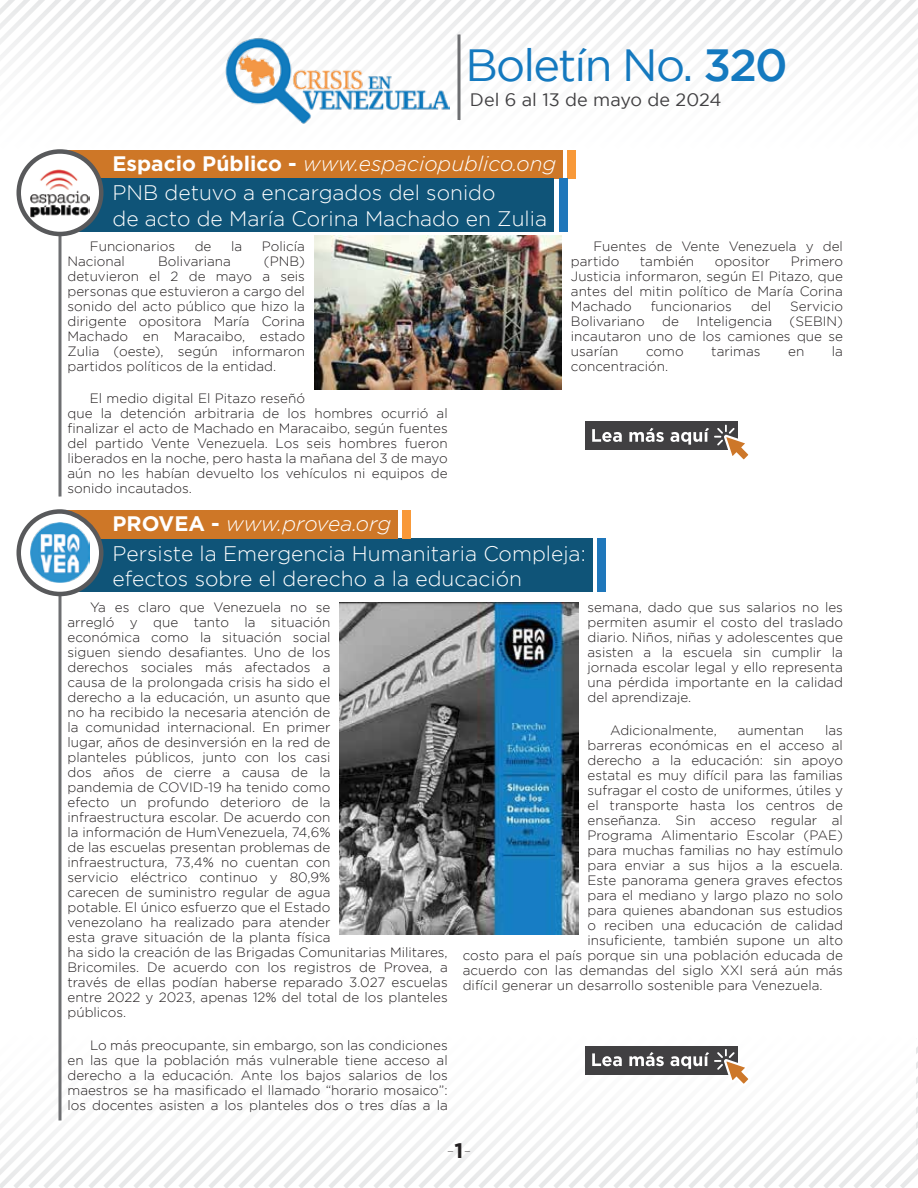
<style>
.page{position:relative;width:918px;height:1188px;background:#fff}
.page>*{position:absolute;margin:0;border:0;box-sizing:border-box;transform-origin:0 0}
.t1{font:45px "Gotham";letter-spacing:-.04em;color:#1479bf}
.t2{font:300 21px/29.4px "Gotham";color:#fff}
.t3{font:italic 300 21px "Gotham";letter-spacing:-.005em;color:#fff}
.t4{font:100 21px "Gotham";color:#231f20}
.t5{font:18px "Gotham";color:#414042}
.t6{font:300 13.5px/15px "Gotham";color:#231f20;text-align:justify}
.s1{font-weight:500}
.s2{font-weight:700}
.s3{font-style:italic}
.s4{font-weight:700;font-style:normal}
</style>
<div class="page">
<div style="left:1px;top:0;width:917px;height:176px;background:linear-gradient(to bottom,#f6f7f7,#fff)"></div>
<img style="left:221px;top:32px;width:228px;height:91px">
<hr style="left:458px;top:34px;width:2px;height:86px;background:#6d6e71">
<img style="left:222px;top:34px;width:228px;height:92px">
<div style="left:60px;top:150px;width:502px;height:28px;background:#ce7727"></div>
<div style="left:567px;top:150px;width:9px;height:28px;background:#f89939"></div>
<div style="left:60px;top:178px;width:494px;height:54px;background:#0f5478"></div>
<div style="left:559px;top:178px;width:9px;height:54px;background:#1f77bb"></div>
<img style="left:314px;top:236px;width:248px;height:154px">
<svg style="left:58px;top:236px;width:4px;height:260px"></svg>
<svg style="left:19px;top:152px;width:82px;height:82px"></svg>
<div style="left:16px;top:149px;width:88px;height:87px;border:4px solid #58595b;border-radius:50%"></div>
<img style="left:30px;top:170px;width:60px;height:48px">
<div style="left:60px;top:538px;width:532px;height:54px;background:#0f5478"></div>
<div style="left:597px;top:538px;width:9px;height:54px;background:#1f77bb"></div>
<div style="left:60px;top:510px;width:338px;height:28px;background:#ce7727"></div>
<div style="left:402px;top:510px;width:9px;height:28px;background:#f89939"></div>
<svg style="left:58px;top:596px;width:4px;height:435px;background:#909193"></svg>
<svg style="left:19px;top:512px;width:82px;height:82px"></svg>
<div style="left:16px;top:509px;width:88px;height:87px;border:4px solid #58595b;border-radius:50%"></div>
<img style="left:31px;top:523px;width:58px;height:60px">
<img style="left:339px;top:603px;width:240px;height:331px">
<div style="left:585px;top:422px;width:153px;height:28px;background:#414042"></div>
<svg style="left:592px;top:429px;width:30px;height:13px"></svg>
<svg style="left:629px;top:428px;width:35px;height:14px"></svg>
<svg style="left:670px;top:425px;width:79px;height:35px"></svg>
<svg style="left:0;top:1031px;width:918px;height:157px"></svg>
<h1 class="t1" style="left:465px;top:40px;width:324px">Boletín No. <span class="s1">320</span></h1>
<h3 class="t5" style="left:470px;top:90px;width:253px">Del 6 al 13 de mayo de 2024</h3>
<h2 class="t2" style="left:112px;top:149px;width:445px"><span class="s2">Espacio Público -</span> <span class="s3">www.espaciopublico.ong<br></span>PNB detuvo a encargados del sonido</h2>
<h2 class="t2" style="left:112px;top:203px;width:436px">de acto de María Corina Machado en Zulia</h2>
<p class="t6" style="left:90px;top:238px;width:87px">Funcionarios</p>
<p class="t6" style="left:195px;top:238px;width:18px">de</p>
<p class="t6" style="left:231px;top:238px;width:13px">la</p>
<p class="t6" style="left:262px;top:238px;width:45px">Policía</p>
<p class="t6" style="left:67px;top:253px;width:59px">Nacional</p>
<p class="t6" style="left:158px;top:253px;width:74px">Bolivariana</p>
<p class="t6" style="left:67px;top:253px;width:239px;text-indent:196px">(PNB) detuvieron el 2 de mayo a seis personas que estuvieron a cargo del sonido del acto público que hizo la dirigente opositora María Corina Machado en Maracaibo, estado Zulia (oeste), según informaron partidos políticos de la entidad.</p>
<p class="t6" style="left:67px;top:391px;width:382px;text-align:left;text-indent:22px">El medio digital El Pitazo reseñó<br>que la detención arbitraria de los hombres ocurrió al finalizar el acto de Machado en Maracaibo, según fuentes del partido Vente Venezuela. Los seis hombres fueron liberados en la noche, pero hasta la mañana del 3 de mayo aún no les habían devuelto los vehículos ni equipos de sonido incautados.</p>
<h2 class="t3" style="left:112px;top:512px;width:280px"><span class="s4">PROVEA -</span> www.provea.org</h2>
<p class="t6" style="left:571px;top:238px;width:274px;text-indent:22px">Fuentes de Vente Venezuela y del partido</p>
<p class="t6" style="left:640px;top:253px;width:56px">también</p>
<p class="t6" style="left:715px;top:253px;width:57px">opositor</p>
<p class="t6" style="left:571px;top:253px;width:274px;text-indent:220px">Primero Justicia informaron, según El Pitazo, que antes del mitin político de María Corina Machado</p>
<p class="t6" style="left:651px;top:298px;width:83px">funcionarios</p>
<p class="t6" style="left:751px;top:298px;width:22px">del</p>
<p class="t6" style="left:790px;top:298px;width:54px">Servicio</p>
<p class="t6" style="left:571px;top:313px;width:75px">Bolivariano</p>
<p class="t6" style="left:662px;top:313px;width:18px">de</p>
<p class="t6" style="left:696px;top:313px;width:77px">Inteligencia</p>
<p class="t6" style="left:571px;top:313px;width:274px;text-indent:219px">(SEBIN) incautaron uno de los camiones que se usarían</p>
<p class="t6" style="left:646px;top:343px;width:39px">como</p>
<p class="t6" style="left:711px;top:343px;width:51px">tarimas</p>
<p class="t6" style="left:788px;top:343px;width:18px">en</p>
<p class="t6" style="left:832px;top:343px;width:13px">la</p>
<p class="t6" style="left:571px;top:358px;width:99px">concentración.</p>
<h2 class="t2" style="left:112px;top:540px;width:475px;line-height:25.2px">Persiste la Emergencia Humanitaria Compleja: efectos sobre el derecho a la educación</h2>
<p class="t6" style="left:67px;top:599px;width:382px;text-align:left;text-indent:23px">Ya es claro que Venezuela no se<br>arregló y que tanto la situación<br>económica como la situación social<br>siguen siendo desafiantes. Uno de los<br>derechos sociales más afectados a<br>causa de la prolongada crisis ha sido el<br>derecho a la educación, un asunto que<br>no ha recibido la necesaria atención de<br>la comunidad internacional. En primer<br>lugar, años de desinversión en la red de<br>planteles públicos, junto con los casi<br>dos años de cierre a causa de la<br>pandemia de COVID-19 ha tenido como<br>efecto un profundo deterioro de la<br>infraestructura escolar. De acuerdo con<br>la información de HumVenezuela, 74,6%<br>de las escuelas presentan problemas de<br>infraestructura, 73,4% no cuentan con<br>servicio eléctrico continuo y 80,9%<br>carecen de suministro regular de agua<br>potable. El único esfuerzo que el Estado<br>venezolano ha realizado para atender<br>esta grave situación de la planta física<br>ha sido la creación de las Brigadas Comunitarias Militares, Bricomiles. De acuerdo con los registros de Provea, a través de ellas podían haberse reparado 3.027 escuelas entre 2022 y 2023, apenas 12% del total de los planteles públicos.</p>
<p class="t6" style="left:67px;top:1037px;width:382px;text-indent:23px">Lo más preocupante, sin embargo, son las condiciones en las que la población más vulnerable tiene acceso al derecho a la educación. Ante los bajos salarios de los maestros se ha masificado el llamado “horario mosaico”: los docentes asisten a los planteles dos o tres días a la</p>
<p class="t6" style="left:588px;top:599px;width:257px">semana, dado que sus salarios no les permiten asumir el costo del traslado diario. Niños, niñas y adolescentes que asisten a la escuela sin cumplir la jornada escolar legal y ello representa una pérdida importante en la calidad del aprendizaje.</p>
<p class="t6" style="left:610px;top:722px;width:108px">Adicionalmente,</p>
<p class="t6" style="left:738px;top:722px;width:68px">aumentan</p>
<p class="t6" style="left:825px;top:722px;width:19px">las</p>
<p class="t6" style="left:588px;top:737px;width:257px">barreras económicas en el acceso al</p>
<p class="t6" style="left:588px;top:752px;width:257px">derecho a la educación: sin apoyo</p>
<p class="t6" style="left:588px;top:767px;width:257px">estatal es muy difícil para las familias</p>
<p class="t6" style="left:588px;top:782px;width:257px">sufragar el costo de uniformes, útiles y</p>
<p class="t6" style="left:588px;top:797px;width:257px">el transporte hasta los centros de</p>
<p class="t6" style="left:588px;top:812px;width:257px">enseñanza. Sin acceso regular al</p>
<p class="t6" style="left:588px;top:827px;width:257px">Programa Alimentario Escolar (PAE)</p>
<p class="t6" style="left:588px;top:842px;width:257px">para muchas familias no hay estímulo</p>
<p class="t6" style="left:588px;top:857px;width:257px">para enviar a sus hijos a la escuela.</p>
<p class="t6" style="left:588px;top:872px;width:257px">Este panorama genera graves efectos</p>
<p class="t6" style="left:588px;top:887px;width:257px">para el mediano y largo plazo no solo</p>
<p class="t6" style="left:588px;top:902px;width:257px">para quienes abandonan sus estudios</p>
<p class="t6" style="left:588px;top:917px;width:257px">o reciben una educación de calidad</p>
<p class="t6" style="left:588px;top:932px;width:257px">insuficiente, también supone un alto</p>
<p class="t6" style="left:463px;top:947px;width:382px">costo para el país porque sin una población educada de</p>
<p class="t6" style="left:463px;top:962px;width:382px">acuerdo con las demandas del siglo XXI será aún más</p>
<p class="t6" style="left:463px;top:977px;width:361px">difícil generar un desarrollo sostenible para Venezuela.</p>
<h2 class="t4" style="left:446px;top:1138px;width:27px">-<span class="s2">1</span>-</h2>
</div>
